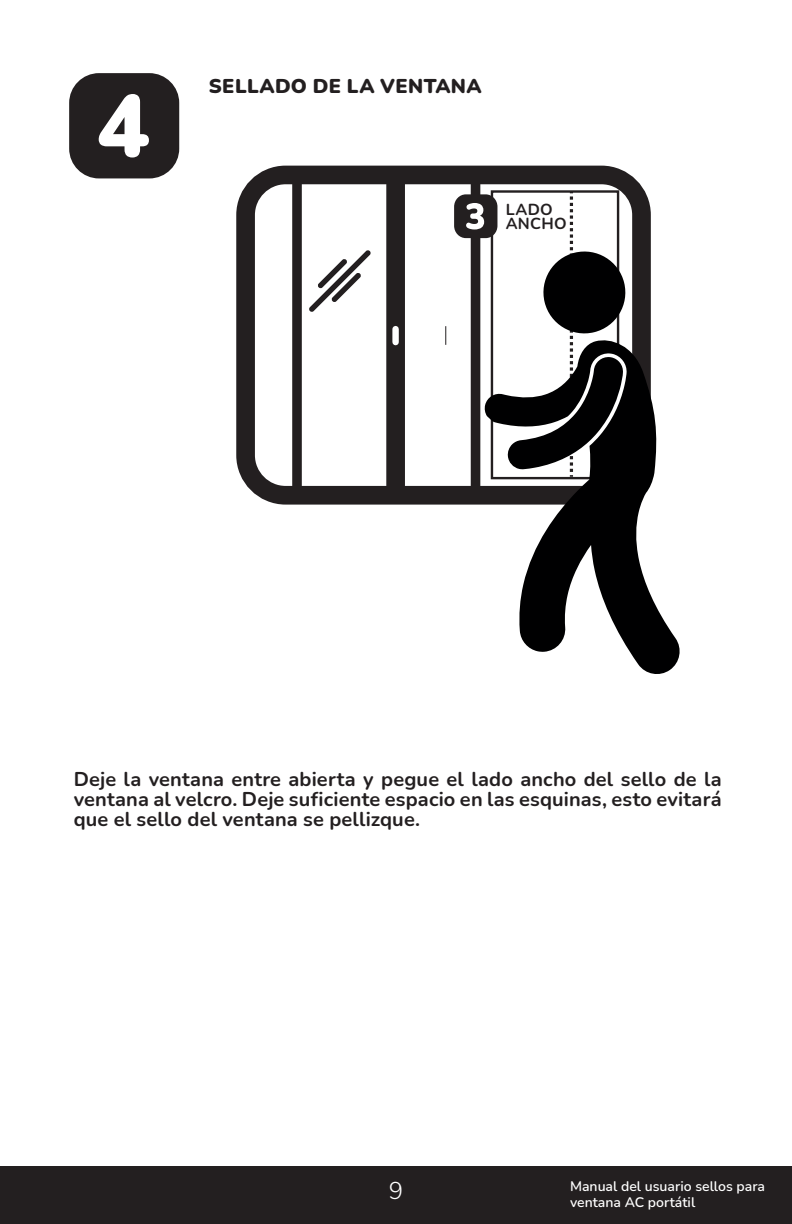
<style>
.page{position:relative;width:792px;height:1224px;background:#fff}
.page>*{position:absolute;margin:0;border:0;box-sizing:border-box;transform-origin:0 0}
.t1{font:300 24px "Nunito";color:#fff}
.t2{font:700 20px/20px "Nunito";letter-spacing:.01em;color:#231f20;text-align:justify}
.t3{font:900 20px "Nunito";letter-spacing:.015em;color:#231f20}
.t4{font:700 16px/14px "Nunito";letter-spacing:.02em;color:#231f20}
.t5{font:600 14px/16px "Nunito";color:#fff}
</style>
<div class="page">
<div style="left:0;top:1166px;width:792px;height:58px;background:#231f20"></div>
<div style="left:236px;top:166px;width:415px;height:339px;border:19px solid #231f20;border-radius:40px"></div>
<svg style="left:445px;top:326px;width:1px;height:19px"></svg>
<svg style="left:309px;top:250px;width:62px;height:62px"></svg>
<div style="left:386px;top:179px;width:19px;height:313px;background:#231f20"></div>
<div style="left:392px;top:329px;width:7px;height:13px;background:#fff"></div>
<div style="left:471px;top:179px;width:9px;height:313px;background:#231f20"></div>
<svg style="left:484px;top:337px;width:196px;height:337px"></svg>
<svg style="left:507px;top:192px;width:123px;height:285px"></svg>
<div style="left:292px;top:174px;width:10px;height:313px;background:#231f20"></div>
<div style="left:69px;top:73px;width:110px;height:105px;background:#231f20;border-radius:30px"></div>
<svg style="left:99px;top:94px;width:50px;height:64px"></svg>
<div style="left:454px;top:194px;width:43px;height:44px;background:#231f20;border-radius:12px"></div>
<svg style="left:466px;top:203px;width:18px;height:26px"></svg>
<p class="t3" style="left:209px;top:72px;width:274px">SELLADO DE LA VENTANA</p>
<p class="t4" style="left:506px;top:202px;width:63px">LADO<br>ANCHO</p>
<p class="t2" style="left:74px;top:768px;width:650px">Deje la ventana entre abierta y pegue el lado ancho del sello de la ventana al velcro. Deje suficiente espacio en las esquinas, esto evitará que el sello del ventana se pellizque.</p>
<p class="t1" style="left:389px;top:1174px;width:16px">9</p>
<p class="t5" style="left:570px;top:1178px;width:196px">Manual del usuario sellos para ventana AC portátil</p>
</div>
